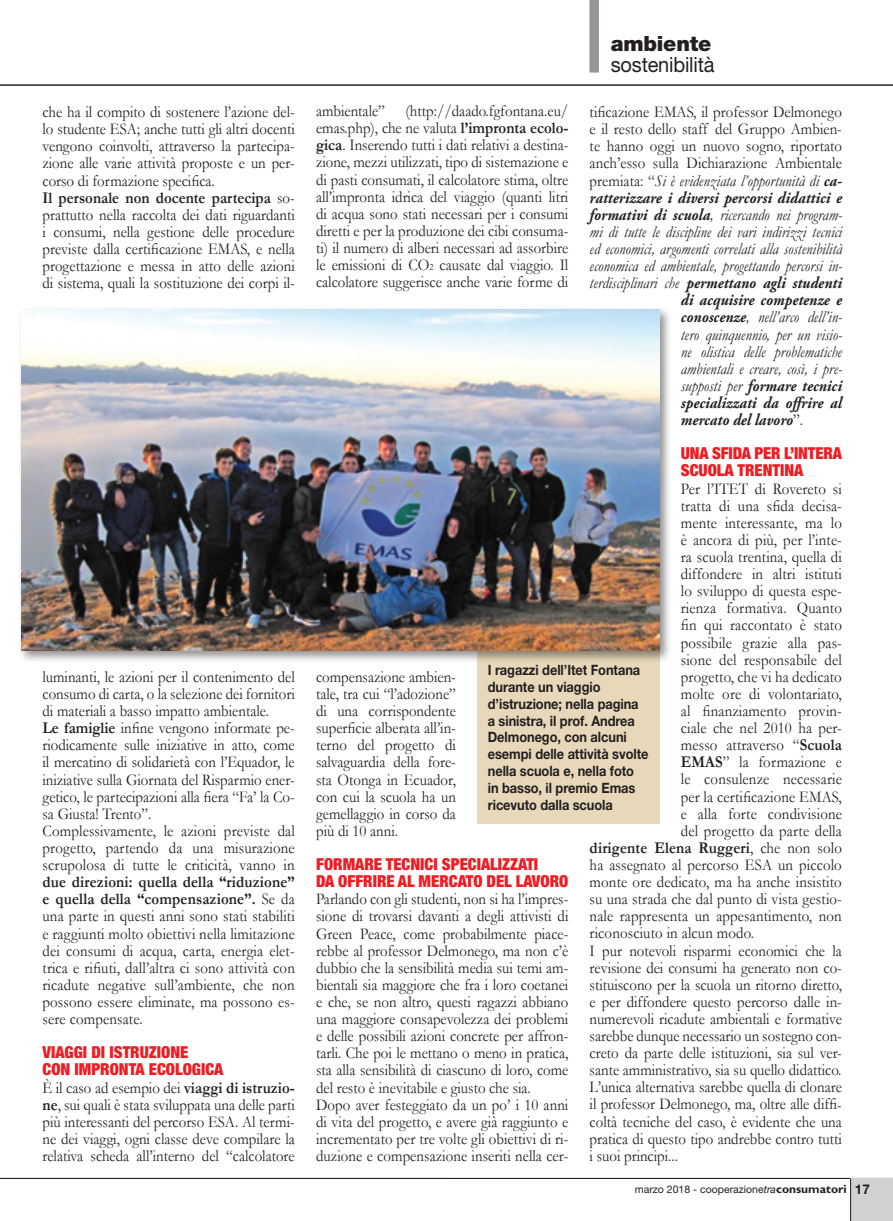
<style>
.page{position:relative;width:893px;height:1221px;background:#fff}
.page>*{position:absolute;margin:0;border:0;box-sizing:border-box;transform-origin:0 0}
.t1{font:21px "Helvetica Neue LT Std";letter-spacing:-.01em;color:#231f20;scale:.95 1}
.t2{font:900 21px "Helvetica Neue LT Std";letter-spacing:-.01em;color:#231f20}
.t3{font:16.5px/17.1px "Garamond";color:#231f20;text-align:justify;scale:.9 1}
.t4{font:italic 16.5px/17.1px "Garamond";letter-spacing:.005em;color:#231f20;text-align:justify;scale:.9 1}
.t5{font:italic 700 16.5px/17.1px "Adobe Garamond Pro";letter-spacing:.005em;color:#231f20;text-align:right;scale:.9 1}
.t6{font:900 condensed 16.5px/17.1px "Helvetica Neue LT Std";color:#ee1d23}
.t7{font:700 16.5px "Garamond";letter-spacing:.01em;color:#231f20;scale:.9 1}
.t8{font:700 14.25px/16.8px "Helvetica Neue LT Std";letter-spacing:-.005em;color:#231f20;scale:.9 1}
.t9{font:700 13.5px "Helvetica Neue LT Std";color:#231f20}
.t10{font:10.5px "Helvetica Neue LT Std";color:#231f20}
.s1{font-weight:700}
.s2{font-size:9.6px}
.s3{font-style:italic}
.s4{font-family:"Adobe Garamond Pro";font-weight:700;font-style:italic}
.s5{font-family:"Adobe Garamond Pro";font-weight:700}
.s6{font-family:"Garamond";font-weight:400}
.s7{font-family:"Garamond";font-weight:400;font-style:normal}
.s8{font-weight:400}
.s9{font-family:"Gill Sans Std";font-weight:700;font-size:12px}
</style>
<div class="page">
<hr style="left:0;top:1178px;width:893px;height:1px;background:#231f20">
<div style="left:850px;top:1178px;width:43px;height:42px;background:#d1d2d4"></div>
<hr style="left:850px;top:1178px;width:1px;height:42px;background:#231f20">
<div style="left:590px;top:0;width:9px;height:72px;background:#939598"></div>
<hr style="left:0;top:85px;width:893px;height:1px;background:#231f20">
<div style="left:477px;top:651px;width:183px;height:172px;background:#e6d8b9"></div>
<div style="left:17px;top:305px;width:655px;height:358px;background:#231f20;opacity:.5"></div>
<img style="left:21px;top:309px;width:639px;height:342px">
<p class="t2" style="left:611px;top:31px;width:102px">ambiente</p>
<p class="t1" style="left:611px;top:52px;width:111px">sostenibilità</p>
<p class="t3" style="left:316px;top:103px;width:282px;text-indent:90px">(http://daado.fgfontana.eu/ emas.php), che ne valuta <span class="s1">l’impronta ecolo&shy;gica</span>. Inserendo tutti i dati relativi a destina&shy;zione, mezzi utilizzati, tipo di sistemazione e di pasti consumati, il calcolatore stima, oltre all’impronta idrica del viaggio (quanti litri di acqua sono stati necessari per i consumi diretti e per la produzione dei cibi consuma&shy;ti) il numero di alberi necessari ad assorbire le emissioni di CO<span class="s2">2</span> causate dal viaggio. Il calcolatore suggerisce anche varie forme di</p>
<p class="t3" style="left:43px;top:104px;width:282px;text-align:left">che ha il compito di sostenere l’azione del&shy;lo studente ESA; anche tutti gli altri docenti vengono coinvolti, attraverso la partecipa&shy;zione alle varie attività proposte e un per&shy;corso di formazione specifica.<br><span class="s1">Il personale non docente partecipa</span> so&shy;prattutto nella raccolta dei dati riguardanti i consumi, nella gestione delle procedure previste dalla certificazione EMAS, e nella progettazione e messa in atto delle azioni di sistema, quali la sostituzione dei corpi il-</p>
<p class="t3" style="left:316px;top:103px;width:78px">ambientale”</p>
<p class="t3" style="left:590px;top:104px;width:282px">tificazione EMAS, il professor Delmonego e il resto dello staff del Gruppo Ambien&shy;te hanno oggi un nuovo sogno, riportato anch’esso sulla Dichiarazione Ambientale premiata: “<span class="s3">Si è evidenziata l’opportunità di</span> <span class="s4">ca-</span></p>
<p class="t5" style="left:590px;top:189px;width:282px">ratterizzare i diversi percorsi didattici e</p>
<p class="t4" style="left:590px;top:206px;width:282px"><span class="s5">formativi di scuola</span>, ricercando nei program&shy;mi di tutte le discipline dei vari indirizzi tecnici ed economici, argomenti correlati alla sostenibilità economica ed ambientale, progettando percorsi in-</p>
<p class="t5" style="left:590px;top:275px;width:282px"><span class="s6">terdisciplinari che</span> permettano agli studenti di acquisire competenze e</p>
<p class="t4" style="left:681px;top:309px;width:181px"><span class="s5">conoscenze</span>, nell’arco dell’in&shy;tero quinquennio, per un visio&shy;ne olistica delle problematiche ambientali e creare, così, i pre-</p>
<p class="t5" style="left:681px;top:377px;width:180px;text-align:justify"><span class="s6">supposti per</span> formare tecnici specializzati da offrire al mercato del lavoro<span class="s7">”.</span></p>
<p class="t6" style="left:681px;top:444px;width:163px">UNA SFIDA PER L’INTERA<br>SCUOLA TRENTINA</p>
<p class="t3" style="left:681px;top:480px;width:180px">Per l’ITET di Rovereto si</p>
<p class="t3" style="left:681px;top:497px;width:181px">tratta di una sfida decisa-</p>
<p class="t3" style="left:681px;top:514px;width:180px">mente interessante, ma lo</p>
<p class="t3" style="left:681px;top:531px;width:181px">è ancora di più, per l’inte-</p>
<p class="t3" style="left:681px;top:548px;width:180px">ra scuola trentina, quella di</p>
<p class="t3" style="left:681px;top:565px;width:180px">diffondere in altri istituti</p>
<p class="t3" style="left:681px;top:582px;width:181px">lo sviluppo di questa espe-</p>
<p class="t3" style="left:681px;top:599px;width:180px">rienza formativa. Quanto</p>
<p class="t3" style="left:681px;top:617px;width:181px">fin qui raccontato è stato</p>
<p class="t3" style="left:681px;top:634px;width:181px">possibile grazie alla pas-</p>
<p class="t3" style="left:681px;top:651px;width:180px">sione del responsabile del</p>
<p class="t3" style="left:681px;top:668px;width:180px">progetto, che vi ha dedicato</p>
<p class="t3" style="left:681px;top:685px;width:180px">molte ore di volontariato,</p>
<p class="t3" style="left:681px;top:702px;width:181px">al finanziamento provin-</p>
<p class="t3" style="left:681px;top:719px;width:181px">ciale che nel 2010 ha per-</p>
<p class="t3" style="left:681px;top:736px;width:180px">messo attraverso “<span class="s1">Scuola</span></p>
<p class="t3" style="left:681px;top:753px;width:180px"><span class="s1">EMAS</span>” la formazione e</p>
<p class="t3" style="left:681px;top:770px;width:180px">le consulenze necessarie</p>
<p class="t3" style="left:681px;top:788px;width:180px">per la certificazione EMAS,</p>
<p class="t3" style="left:681px;top:805px;width:181px">e alla forte condivisione</p>
<p class="t3" style="left:681px;top:822px;width:180px">del progetto da parte della</p>
<p class="t7" style="left:590px;top:838px;width:282px">dirigente Elena Ruggeri<span class="s8">, che non solo</span></p>
<p class="t3" style="left:590px;top:856px;width:282px">ha assegnato al percorso ESA un piccolo</p>
<p class="t3" style="left:590px;top:873px;width:282px">monte ore dedicato, ma ha anche insistito</p>
<p class="t3" style="left:590px;top:890px;width:282px">su una strada che dal punto di vista gestio-</p>
<p class="t3" style="left:590px;top:907px;width:282px">nale rappresenta un appesantimento, non</p>
<p class="t3" style="left:590px;top:924px;width:184px">riconosciuto in alcun modo.</p>
<p class="t3" style="left:590px;top:941px;width:282px">I pur notevoli risparmi economici che la</p>
<p class="t3" style="left:590px;top:959px;width:282px">revisione dei consumi ha generato non co-</p>
<p class="t3" style="left:590px;top:976px;width:282px">stituiscono per la scuola un ritorno diretto,</p>
<p class="t3" style="left:590px;top:993px;width:282px">e per diffondere questo percorso dalle in-</p>
<p class="t3" style="left:590px;top:1010px;width:282px">numerevoli ricadute ambientali e formative</p>
<p class="t3" style="left:590px;top:1027px;width:282px">sarebbe dunque necessario un sostegno con-</p>
<p class="t3" style="left:590px;top:1044px;width:282px">creto da parte delle istituzioni, sia sul ver-</p>
<p class="t3" style="left:590px;top:1061px;width:281px">sante amministrativo, sia su quello didattico.</p>
<p class="t3" style="left:590px;top:1078px;width:282px">L’unica alternativa sarebbe quella di clonare</p>
<p class="t3" style="left:590px;top:1095px;width:282px">il professor Delmonego, ma, oltre alle diffi-</p>
<p class="t3" style="left:590px;top:1112px;width:282px">coltà tecniche del caso, è evidente che una</p>
<p class="t3" style="left:590px;top:1130px;width:282px">pratica di questo tipo andrebbe contro tutti</p>
<p class="t3" style="left:590px;top:1147px;width:100px">i suoi principi...</p>
<p class="t8" style="left:488px;top:661px;width:180px">I ragazzi dell’Itet Fontana durante un viaggio d’istruzione; nella pagina a sinistra, il prof. Andrea<br>Delmonego, con alcuni esempi delle attività svolte nella scuola e, nella foto in basso, il premio Emas ricevuto dalla scuola</p>
<p class="t3" style="left:316px;top:668px;width:157px">compensazione ambien&shy;tale, tra cui “l’adozione” di una corrispondente superficie alberata all’in&shy;terno del progetto di salvaguardia della fore&shy;sta Otonga in Ecuador, con cui la scuola ha un gemellaggio in corso da più di 10 anni.</p>
<p class="t6" style="left:316px;top:855px;width:254px">FORMARE TECNICI SPECIALIZZATI<br>DA OFFRIRE AL MERCATO DEL LAVORO</p>
<p class="t3" style="left:316px;top:890px;width:282px;text-align:left">Parlando con gli studenti, non si ha l’impres&shy;sione di trovarsi davanti a degli attivisti di Green Peace, come probabilmente piace&shy;rebbe al professor Delmonego, ma non c’è dubbio che la sensibilità media sui temi am&shy;bientali sia maggiore che fra i loro coetanei e che, se non altro, questi ragazzi abbiano una maggiore consapevolezza dei problemi e delle possibili azioni concrete per affron&shy;tarli. Che poi le mettano o meno in pratica, sta alla sensibilità di ciascuno di loro, come del resto è inevitabile e giusto che sia.<br>Dopo aver festeggiato da un po’ i 10 anni di vita del progetto, e avere già raggiunto e incrementato per tre volte gli obiettivi di ri&shy;duzione e compensazione inseriti nella cer-</p>
<p class="t3" style="left:43px;top:668px;width:282px;text-align:left">luminanti, le azioni per il contenimento del consumo di carta, o la selezione dei fornitori di materiali a basso impatto ambientale.<br><span class="s1">Le famiglie</span> infine vengono informate pe&shy;riodicamente sulle iniziative in atto, come il mercatino di solidarietà con l’Equador, le iniziative sulla Giornata del Risparmio ener&shy;getico, le partecipazioni alla fiera “Fa’ la Co&shy;sa Giusta! Trento”.<br>Complessivamente, le azioni previste dal progetto, partendo da una misurazione scrupolosa di tutte le criticità, vanno in</p>
<p class="t3" style="left:43px;top:873px;width:282px"><span class="s1">due direzioni: quella della “riduzione” e quella della “compensazione”.</span> Se da una parte in questi anni sono stati stabiliti e raggiunti molto obiettivi nella limitazione dei consumi di acqua, carta, energia elet&shy;trica e rifiuti, dall’altra ci sono attività con ricadute negative sull’ambiente, che non possono essere eliminate, ma possono es&shy;sere compensate.</p>
<p class="t6" style="left:43px;top:1043px;width:182px">VIAGGI DI ISTRUZIONE<br>CON IMPRONTA ECOLOGICA</p>
<p class="t3" style="left:43px;top:1078px;width:282px">È il caso ad esempio dei <span class="s1">viaggi di istruzio&shy;ne</span>, sui quali è stata sviluppata una delle parti più interessanti del percorso ESA. Al termi&shy;ne dei viaggi, ogni classe deve compilare la relativa scheda all’interno del “calcolatore</p>
<p class="t10" style="left:635px;top:1182px;width:213px">marzo 2018 - cooperazione<span class="s3">tra</span><span class="s9">consumatori</span></p>
<p class="t9" style="left:855px;top:1180px;width:17px">17</p>
</div>
